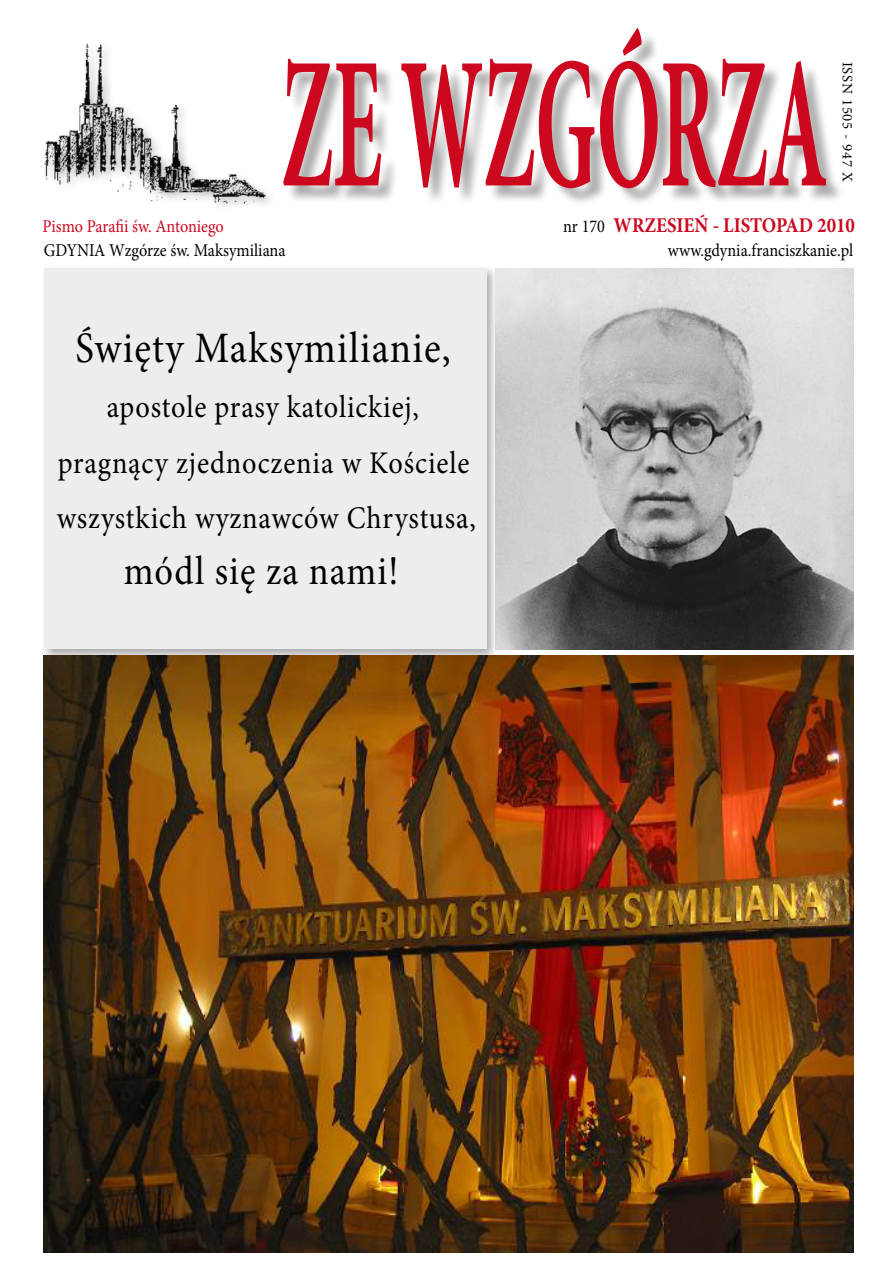
<style>
.page{position:relative;width:893px;height:1263px;background:#fff}
.page>*{position:absolute;margin:0;border:0;box-sizing:border-box;transform-origin:0 0}
.t1{font:700 187.65px "Minion Pro";color:#cd071e;scale:.45 1}
.t2{font:43.5px "Minion Pro";letter-spacing:.03em;color:#000;scale:.9 1}
.t3{font:40.5px "Minion Pro";letter-spacing:.03em;color:#000;scale:.9 1}
.t4{font:31.5px/55.5px "Minion Pro";letter-spacing:.03em;color:#000;text-align:center;scale:.9 1}
.t5{font:700 21px "Minion Pro";color:#cd071e;scale:.9 1}
.t6{font:18px "Minion Pro";color:#000;scale:.9 1}
.t7{font:18px "Minion Pro";letter-spacing:-.005em;color:#cd071e;scale:.9 1}
.t8{font:14.4px "Minion Pro";letter-spacing:.05em;color:#000}
.s1{font-weight:400;font-size:18px;color:#000}
</style>
<div class="page">
<div style="left:40px;top:264px;width:475px;height:409px;background:#000;opacity:.33"></div>
<div style="left:44px;top:269px;width:443px;height:380px;background:#eceded"></div>
<div style="left:285px;top:30px;width:608px;height:283px;background:#000;opacity:.33"></div>
<div style="left:40px;top:40px;width:253px;height:198px;background:#fff"></div>
<img style="left:44px;top:43px;width:224px;height:163px">
<img style="left:44px;top:655px;width:809px;height:597px">
<img style="left:495px;top:269px;width:358px;height:380px">
<h1 class="t1" style="left:281px;top:-7px;width:1217px">ZE WZGÓRZA</h1>
<p class="t8" style="left:857px;top:62px;width:122px;rotate:90deg">ISSN 1505 - 947 X</p>
<p class="t7" style="left:42px;top:214px;width:203px">Pismo Parafii św. Antoniego</p>
<p class="t5" style="left:563px;top:210px;width:326px"><span class="s1">nr 170</span> WRZESIEŃ - LISTOPAD 2010</p>
<p class="t6" style="left:44px;top:238px;width:270px">GDYNIA Wzgórze św. Maksymiliana</p>
<p class="t6" style="left:668px;top:238px;width:208px">www.gdynia.franciszkanie.pl</p>
<h2 class="t2" style="left:75px;top:319px;width:418px">Święty Maksymilianie,</h2>
<p class="t4" style="left:57px;top:379px;width:467px">apostole prasy katolickiej, pragnący zjednoczenia w Kościele wszystkich wyznawców Chrystusa,</p>
<p class="t3" style="left:124px;top:544px;width:307px">módl się za nami!</p>
</div>
